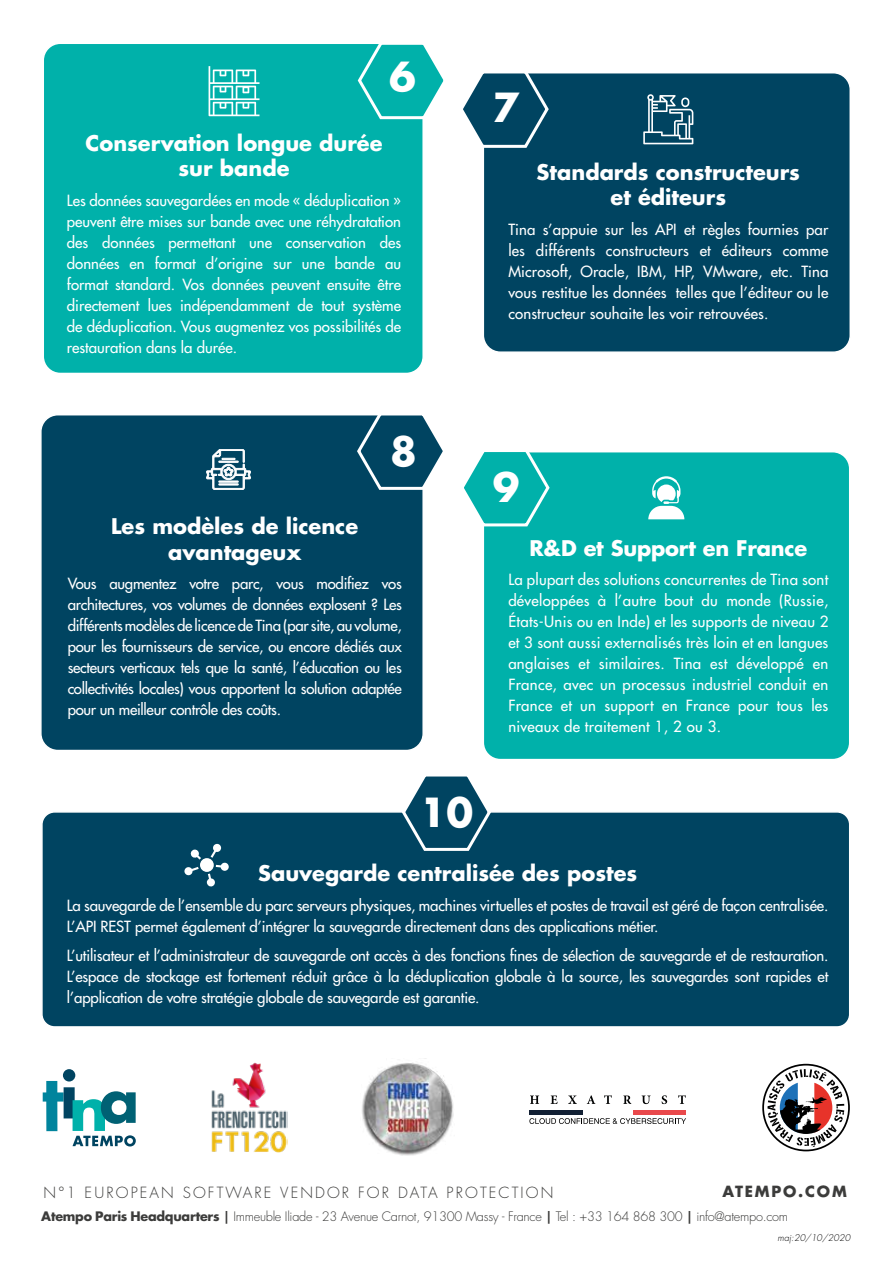
<style>
.page{position:relative;width:893px;height:1263px;background:#fff}
.page>*{position:absolute;margin:0;border:0;box-sizing:border-box;transform-origin:0 0}
.t1{font:700 39px "Futura Std";color:#fff}
.t2{font:700 21px/25.5px "Futura Std";color:#fff;text-align:center}
.t3{font:500 15px/21px "Futura Std";letter-spacing:-.01em;color:#fff;text-align:justify}
.t4{font:300 15px "Futura Std";letter-spacing:.14em;color:#3c3c3b}
.t5{font:700 15px "Futura Std";letter-spacing:.12em;color:#3c3c3b}
.t6{font:300 12.75px "Futura Std";letter-spacing:-.02em;color:#3c3c3b}
.t7{font:italic 300 9px "Futura Std";color:#000}
.s1{font-weight:700}
.s2{font-weight:800}
</style>
<div class="page">
<div style="left:43px;top:43px;width:380px;height:330px;background:#00b1aa;border-radius:17px"></div>
<div style="left:43px;top:43px;width:381px;height:331px;border:2px solid #fff;border-radius:17px"></div>
<div style="left:483px;top:452px;width:367px;height:308px;background:#00b1aa;border-radius:17px"></div>
<div style="left:483px;top:451px;width:367px;height:309px;border:2px solid #fff;border-radius:17px"></div>
<svg style="left:209px;top:66px;width:50px;height:50px"></svg>
<svg style="left:356px;top:43px;width:88px;height:78px"></svg>
<div style="left:483px;top:73px;width:367px;height:279px;background:#004461;border-radius:17px"></div>
<div style="left:483px;top:72px;width:368px;height:281px;border:2px solid #fff;border-radius:17px"></div>
<svg style="left:643px;top:94px;width:50px;height:50px"></svg>
<svg style="left:463px;top:72px;width:87px;height:77px"></svg>
<div style="left:41px;top:415px;width:382px;height:335px;background:#004461;border-radius:17px"></div>
<div style="left:40px;top:414px;width:384px;height:337px;border:2px solid #fff;border-radius:17px"></div>
<svg style="left:206px;top:449px;width:45px;height:41px"></svg>
<svg style="left:648px;top:476px;width:36px;height:43px"></svg>
<svg style="left:355px;top:414px;width:88px;height:77px"></svg>
<svg style="left:464px;top:451px;width:87px;height:77px"></svg>
<div style="left:42px;top:812px;width:808px;height:215px;background:#004461;border-radius:13px"></div>
<div style="left:41px;top:811px;width:809px;height:217px;border:2px solid #fff;border-radius:13px"></div>
<div style="left:200px;top:858px;width:14px;height:14px;background:#fff;border-radius:50%"></div>
<svg style="left:184px;top:867px;width:15px;height:8px"></svg>
<svg style="left:207px;top:844px;width:22px;height:42px"></svg>
<svg style="left:190px;top:849px;width:11px;height:10px"></svg>
<svg style="left:400px;top:776px;width:93px;height:75px"></svg>
<div style="left:762px;top:1064px;width:88px;height:87px;border:2px solid #000;border-radius:50%"></div>
<svg style="left:767px;top:1069px;width:77px;height:78px"></svg>
<svg style="left:43px;top:1069px;width:93px;height:77px"></svg>
<svg style="left:530px;top:1095px;width:9px;height:9px"></svg>
<svg style="left:551px;top:1095px;width:7px;height:9px"></svg>
<svg style="left:568px;top:1095px;width:9px;height:9px"></svg>
<svg style="left:587px;top:1095px;width:8px;height:9px"></svg>
<svg style="left:604px;top:1095px;width:8px;height:9px"></svg>
<svg style="left:623px;top:1095px;width:8px;height:9px"></svg>
<svg style="left:642px;top:1095px;width:9px;height:9px"></svg>
<svg style="left:662px;top:1095px;width:5px;height:9px"></svg>
<svg style="left:678px;top:1095px;width:8px;height:9px"></svg>
<hr style="left:530px;top:1110px;width:53px;height:4px;background:#122034">
<hr style="left:633px;top:1110px;width:53px;height:4px;background:#e9494c">
<svg style="left:529px;top:1118px;width:157px;height:6px"></svg>
<img style="left:362px;top:1058px;width:92px;height:97px">
<img style="left:211px;top:1062px;width:77px;height:90px">
<h1 class="t1" style="left:389px;top:51px;width:28px">6</h1>
<h2 class="t2" style="left:86px;top:130px;width:298px">Conservation longue durée sur bande</h2>
<p class="t3" style="left:67px;top:190px;width:336px">Les données sauvegardées en mode « déduplication » peuvent être mises sur bande avec une réhydratation des données permettant une conservation des données en format d’origine sur une bande au format standard. Vos données peuvent ensuite être directement lues indépendamment de tout système de déduplication. Vous augmentez vos possibilités de restauration dans la durée.</p>
<h1 class="t1" style="left:485px;top:55px;width:28px">1</h1>
<h1 class="t1" style="left:493px;top:82px;width:28px">7</h1>
<h2 class="t2" style="left:537px;top:159px;width:265px">Standards constructeurs et éditeurs</h2>
<p class="t3" style="left:508px;top:219px;width:322px">Tina s’appuie sur les API et règles fournies par les différents constructeurs et éditeurs comme Microsoft, Oracle, IBM, HP, VMware, etc. Tina vous restitue les données telles que l’éditeur ou le constructeur souhaite les voir retrouvées.</p>
<h1 class="t1" style="left:390px;top:425px;width:28px">8</h1>
<h2 class="t2" style="left:111px;top:513px;width:248px">Les modèles de licence avantageux</h2>
<p class="t3" style="left:68px;top:573px;width:336px">Vous augmentez votre parc, vous modifiez vos architectures, vos volumes de données explosent ? Les différents modèles de licence de Tina (par site, au volume, pour les fournisseurs de service, ou encore dédiés aux secteurs verticaux tels que la santé, l’éducation ou les collectivités locales) vous apportent la solution adaptée pour un meilleur contrôle des coûts.</p>
<h1 class="t1" style="left:493px;top:461px;width:28px">9</h1>
<h2 class="t2" style="left:529px;top:535px;width:279px">R&amp;D et Support en France</h2>
<p class="t3" style="left:508px;top:569px;width:322px">La plupart des solutions concurrentes de Tina sont développées à l’autre bout du monde (Russie, États-Unis ou en Inde) et les supports de niveau 2 et 3 sont aussi externalisés très loin et en langues anglaises et similaires. Tina est développé en France, avec un processus industriel conduit en France et un support en France pour tous les niveaux de traitement 1, 2 ou 3.</p>
<h1 class="t1" style="left:420px;top:786px;width:55px">10</h1>
<h2 class="t2" style="left:258px;top:860px;width:381px">Sauvegarde centralisée des postes</h2>
<p class="t3" style="left:67px;top:895px;width:763px">La sauvegarde de l’ensemble du parc serveurs physiques, machines virtuelles et postes de travail est géré de façon centralisée.<br>L’API REST permet également d’intégrer la sauvegarde directement dans des applications métier.</p>
<p class="t3" style="left:67px;top:945px;width:763px">L’utilisateur et l’administrateur de sauvegarde ont accès à des fonctions fines de sélection de sauvegarde et de restauration.<br>L’espace de stockage est fortement réduit grâce à la déduplication globale à la source, les sauvegardes sont rapides et l’application de votre stratégie globale de sauvegarde est garantie.</p>
<p class="t4" style="left:44px;top:1184px;width:511px">N°1 EUROPEAN SOFTWARE VENDOR FOR DATA PROTECTION</p>
<p class="t5" style="left:722px;top:1181px;width:126px">ATEMPO.COM</p>
<p class="t7" style="left:778px;top:1232px;width:74px">maj:20/10/2020</p>
<p class="t6" style="left:41px;top:1208px;width:748px"><span class="s1">Atempo Paris Headquarters</span> <span class="s2">|</span> Immeuble Iliade - 23 Avenue Carnot, 91300 Massy - France <span class="s2">|</span> Tel : +33 164 868 300 <span class="s2">|</span> info@atempo.com</p>
</div>
